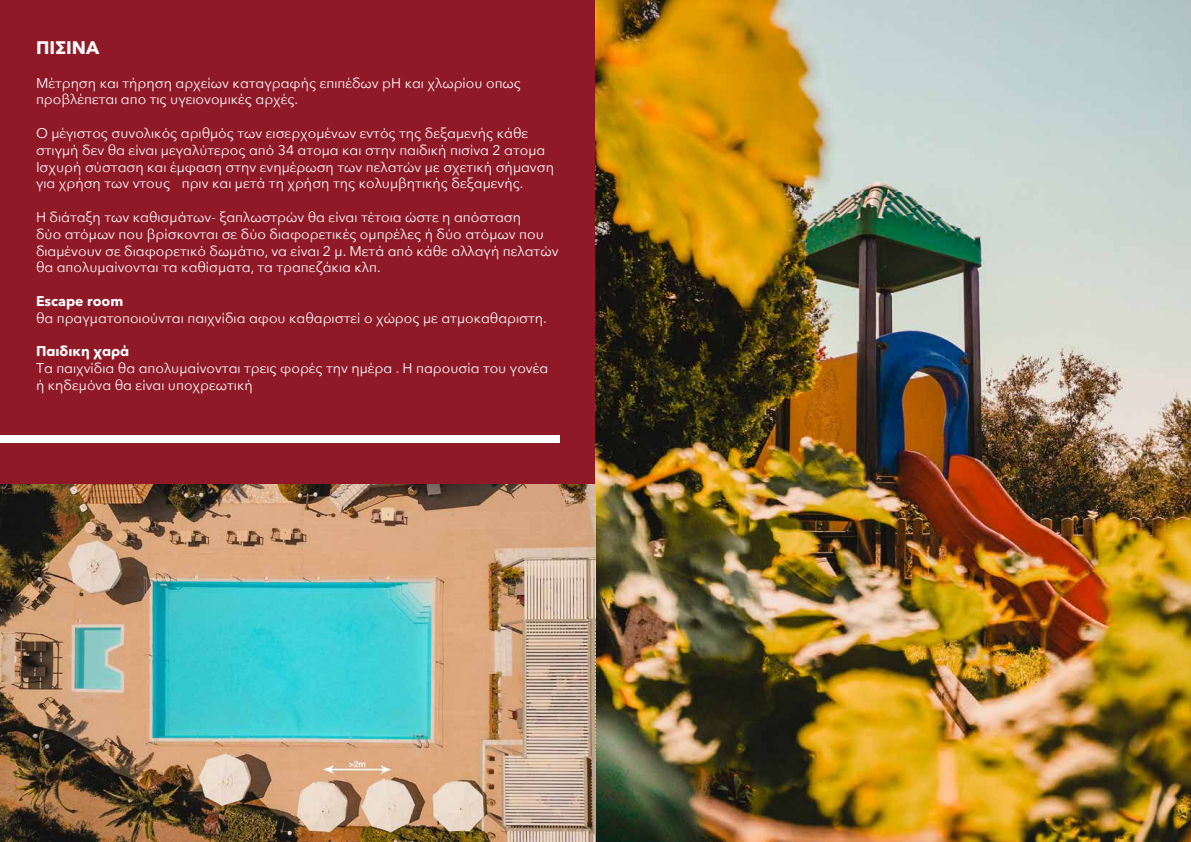
<style>
.page{position:relative;width:1191px;height:842px;background:#fff}
.page>*{position:absolute;margin:0;border:0;box-sizing:border-box;transform-origin:0 0}
.t1{font:700 18px "Avenir Next LT Pro";color:#fff}
.t2{font:14px/16.8px "Avenir Next";color:#fff}
.t3{font:700 14px "Avenir Next LT Pro";color:#fff}
</style>
<div class="page">
<div style="left:0;top:0;width:595px;height:842px;background:#901927"></div>
<img style="left:595px;top:0;width:596px;height:842px">
<div style="left:0;top:435px;width:559px;height:8px;background:#fff"></div>
<img style="left:0;top:485px;width:595px;height:357px">
<p class="t1" style="left:36px;top:32px;width:65px">ΠΙΣΙΝΑ</p>
<p class="t2" style="left:36px;top:74px;width:486px">Μέτρηση και τήρηση αρχείων καταγραφής επιπέδων pH και χλωρίου οπως προβλέπεται απο τις υγειονομικές αρχές.</p>
<p class="t2" style="left:36px;top:124px;width:519px">Ο μέγιστος συνολικός αριθμός των εισερχομένων εντός της δεξαμενής κάθε στιγμή δεν θα είναι μεγαλύτερος από 34 ατομα και στην παιδική πισίνα 2 ατομα Ισχυρή σύσταση και έμφαση στην ενημέρωση των πελατών με σχετική σήμανση για χρήση των ντους πριν και μετά τη χρήση της κολυμβητικής δεξαμενής.</p>
<p class="t2" style="left:36px;top:208px;width:524px">Η διάταξη των καθισμάτων- ξαπλωστρών θα είναι τέτοια ώστε η απόσταση<br>δύο ατόμων που βρίσκονται σε δύο διαφορετικές ομπρέλες ή δύο ατόμων που διαμένουν σε διαφορετικό δωμάτιο, να είναι 2 μ. Μετά από κάθε αλλαγή πελατών θα απολυμαίνονται τα καθίσματα, τα τραπεζάκια κλπ.</p>
<p class="t3" style="left:36px;top:289px;width:89px">Εscape room</p>
<p class="t2" style="left:36px;top:309px;width:512px">θα πραγματοποιούνται παιχνίδια αφου καθαριστεί ο χώρος με ατμοκαθαριστη.</p>
<p class="t3" style="left:36px;top:339px;width:95px">Παιδικη χαρά</p>
<p class="t2" style="left:36px;top:359px;width:513px">Τα παιχνίδια θα απολυμαίνονται τρεις φορές την ημέρα . Η παρουσία του γονέα ή κηδεμόνα θα είναι υποχρεωτική</p>
</div>
